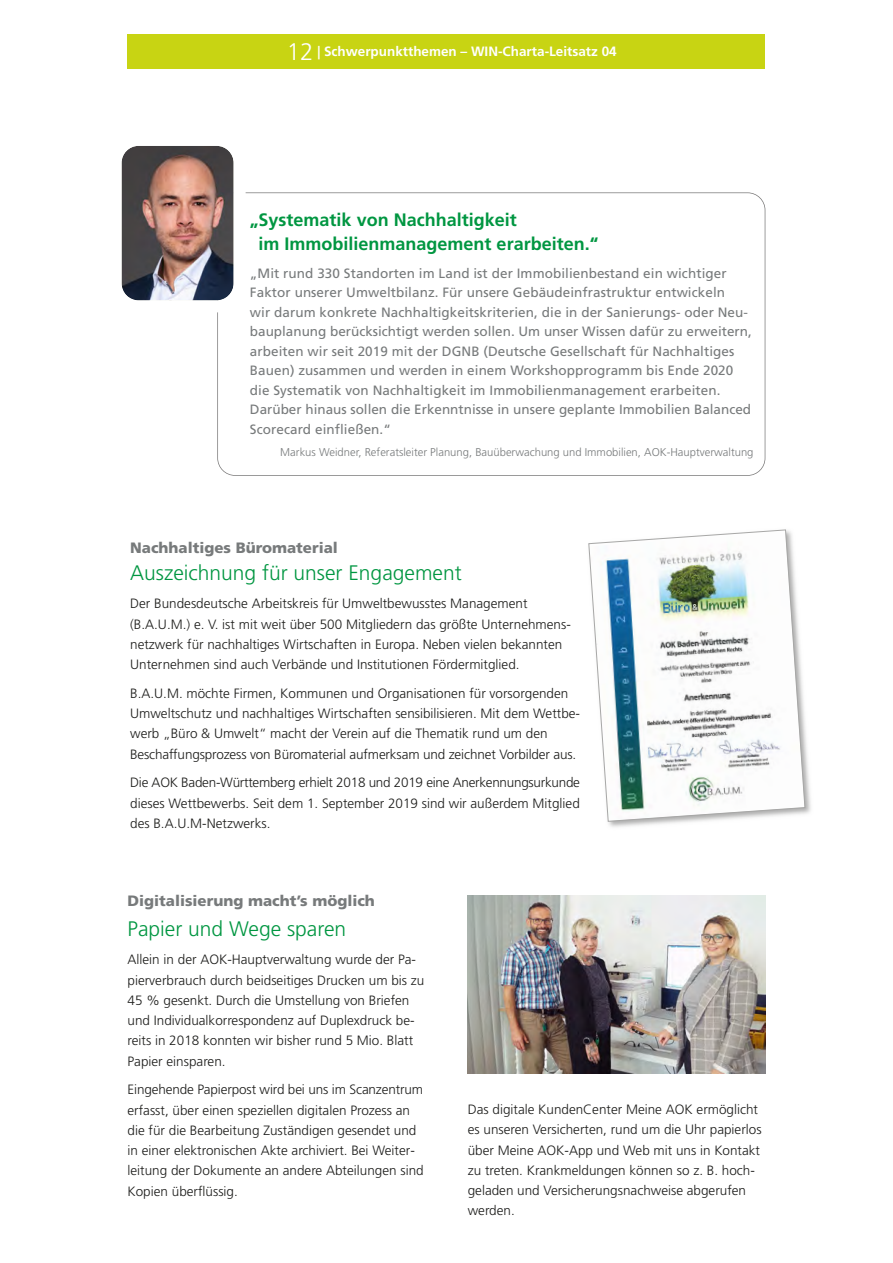
<style>
.page{position:relative;width:893px;height:1263px;background:#fff}
.page>*{position:absolute;margin:0;border:0;box-sizing:border-box;transform-origin:0 0}
.t1{font:300 21px "Frutiger LT";color:#009641}
.t2{font:700 18px/24px "Frutiger LT";color:#009641}
.t3{font:900 15px "Frutiger LT";color:#777a7b}
.t4{font:300 13.5px/20.2px "Frutiger LT";color:#1d1d1b}
.t5{font:13.5px/19.5px "Frutiger LT";letter-spacing:.005em;color:#777a7b}
.t6{font:700 13.5px "Frutiger LT";color:#fff}
.t7{font:300 11.25px "Frutiger LT";color:#777a7b}
.s1{font-weight:300;font-size:24px}
</style>
<div class="page">
<div style="left:128px;top:34px;width:637px;height:34px;background:#c8d413"></div>
<div style="left:217px;top:192px;width:548px;height:284px;border:2px solid #7c7b7b;border-radius:18px"></div>
<img style="left:468px;top:895px;width:297px;height:179px">
<svg style="left:121px;top:146px;width:125px;height:166px"></svg>
<img style="left:608px;top:742px;width:203px;height:85px">
<svg style="left:588px;top:529px;width:218px;height:293px"></svg>
<p class="t6" style="left:287px;top:46px;width:331px"><span class="s1">12</span> | Schwerpunktthemen – WIN-Charta-Leitsatz 04</p>
<h2 class="t2" style="left:259px;top:209px;width:341px;text-indent:-9px">„Systematik von Nachhaltigkeit<br>im Immobilienmanagement erarbeiten.“</h2>
<p class="t5" style="left:250px;top:264px;width:503px">„Mit rund 330 Standorten im Land ist der Immobilienbestand ein wichtiger Faktor unserer Umweltbilanz. Für unsere Gebäudeinfrastruktur entwickeln<br>wir darum konkrete Nachhaltigkeitskriterien, die in der Sanierungs- oder Neu&shy;bauplanung berücksichtigt werden sollen. Um unser Wissen dafür zu erweitern, arbeiten wir seit 2019 mit der DGNB (Deutsche Gesellschaft für Nachhaltiges Bauen) zusammen und werden in einem Workshopprogramm bis Ende 2020 die Systematik von Nachhaltigkeit im Immobilienmanagement erarbeiten.<br>Darüber hinaus sollen die Erkenntnisse in unsere geplante Immobilien Balanced Scorecard einfließen.“</p>
<p class="t7" style="left:280px;top:447px;width:475px">Markus Weidner, Referatsleiter Planung, Bauüberwachung und Immobilien, AOK-Hauptverwaltung</p>
<p class="t3" style="left:130px;top:541px;width:209px">Nachhaltiges Büromaterial</p>
<h1 class="t1" style="left:130px;top:564px;width:333px">Auszeichnung für unser Engagement</h1>
<p class="t4" style="left:130px;top:595px;width:442px">Der Bundesdeutsche Arbeitskreis für Umweltbewusstes Management (B.A.U.M.) e. V. ist mit weit über 500 Mitgliedern das größte Unternehmens&shy;netzwerk für nachhaltiges Wirtschaften in Europa. Neben vielen bekannten Unternehmen sind auch Verbände und Institutionen Fördermitglied.</p>
<p class="t4" style="left:130px;top:684px;width:451px">B.A.U.M. möchte Firmen, Kommunen und Organisationen für vorsorgenden Umweltschutz und nachhaltiges Wirtschaften sensibilisieren. Mit dem Wettbe&shy;werb „Büro &amp; Umwelt“ macht der Verein auf die Thematik rund um den Beschaffungsprozess von Büromaterial aufmerksam und zeichnet Vorbilder aus.</p>
<p class="t4" style="left:130px;top:774px;width:451px;text-align:justify">Die AOK Baden-Württemberg erhielt 2018 und 2019 eine Anerkennungsurkunde dieses Wettbewerbs. Seit dem 1. September 2019 sind wir außerdem Mitglied des B.A.U.M-Netzwerks.</p>
<p class="t3" style="left:128px;top:895px;width:249px">Digitalisierung macht’s möglich</p>
<h1 class="t1" style="left:128px;top:920px;width:220px">Papier und Wege sparen</h1>
<p class="t4" style="left:128px;top:950px;width:298px">Allein in der AOK-Hauptverwaltung wurde der Pa&shy;pierverbrauch durch beidseitiges Drucken um bis zu 45 % gesenkt. Durch die Umstellung von Briefen und Individualkorrespondenz auf Duplexdruck be&shy;reits in 2018 konnten wir bisher rund 5 Mio. Blatt Papier einsparen.</p>
<p class="t4" style="left:128px;top:1080px;width:298px">Eingehende Papierpost wird bei uns im Scanzentrum erfasst, über einen speziellen digitalen Prozess an die für die Bearbeitung Zuständigen gesendet und in einer elektronischen Akte archiviert. Bei Weiter&shy;leitung der Dokumente an andere Abteilungen sind Kopien überflüssig.</p>
<p class="t4" style="left:468px;top:1100px;width:295px">Das digitale KundenCenter Meine AOK ermöglicht es unseren Versicherten, rund um die Uhr papierlos über Meine AOK-App und Web mit uns in Kontakt zu treten. Krankmeldungen können so z. B. hoch&shy;geladen und Versicherungsnachweise abgerufen werden.</p>
</div>
